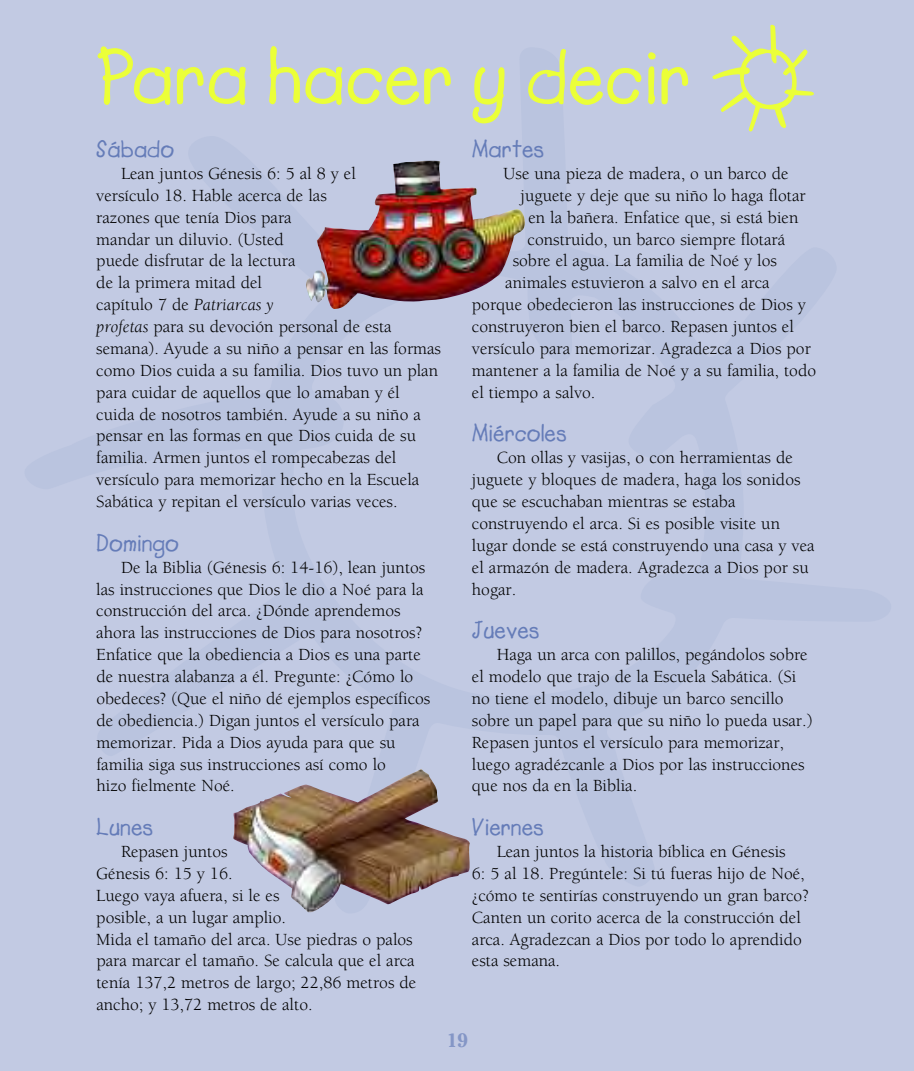
<style>
.page{position:relative;width:914px;height:1071px;background:#c2cae3}
.page>*{position:absolute;margin:0;border:0;box-sizing:border-box;transform-origin:0 0}
.t1{font:700 78.75px "Lemonade";color:#ebff38}
.t2{font:700 24.5px "Lemonade";color:#657cb8}
.t3{font:700 19.25px "Cheltenham";color:#8496c6}
.t4{font:17.5px/21.9px "Berkeley";color:#000}
.s1{font-style:italic}
</style>
<div class="page">
<svg style="left:731px;top:25px;width:45px;height:21px"></svg>
<img style="left:306px;top:161px;width:219px;height:148px">
<img style="left:233px;top:769px;width:236px;height:144px">
<h1 class="t1" style="left:96px;top:30px;width:596px">Para hacer y decir</h1>
<h2 class="t2" style="left:96px;top:134px;width:79px">Sábado</h2>
<p class="t4" style="left:96px;top:164px;width:346px;text-indent:25px">Lean juntos Génesis 6: 5 al 8 y el<br>versículo 18. Hable acerca de las<br>razones que tenía Dios para<br>mandar un diluvio. (Usted<br>puede disfrutar de la lectura<br>de la primera mitad del<br>capítulo 7 de <span class="s1">Patriarcas y<br>profetas</span> para su devoción personal de esta semana). Ayude a su niño a pensar en las formas como Dios cuida a su familia. Dios tuvo un plan para cuidar de aquellos que lo amaban y él cuida de nosotros también. Ayude a su niño a pensar en las formas en que Dios cuida de su familia. Armen juntos el rompecabezas del versículo para memorizar hecho en la Escuela Sabática y repitan el versículo varias veces.</p>
<h2 class="t2" style="left:96px;top:528px;width:84px">Domingo</h2>
<p class="t4" style="left:96px;top:558px;width:335px;text-indent:25px">De la Biblia (Génesis 6: 14-16), lean juntos las instrucciones que Dios le dio a Noé para la construcción del arca. ¿Dónde aprendemos ahora las instrucciones de Dios para nosotros?<br>Enfatice que la obediencia a Dios es una parte de nuestra alabanza a él. Pregunte: ¿Cómo lo obedeces? (Que el niño dé ejemplos específicos de obediencia.) Digan juntos el versículo para memorizar. Pida a Dios ayuda para que su familia siga sus instrucciones así como lo<br>hizo fielmente Noé.</p>
<h2 class="t2" style="left:96px;top:812px;width:59px">Lunes</h2>
<p class="t4" style="left:96px;top:842px;width:321px;text-indent:25px">Repasen juntos<br>Génesis 6: 15 y 16.<br>Luego vaya afuera, si le es<br>posible, a un lugar amplio.<br>Mida el tamaño del arca. Use piedras o palos para marcar el tamaño. Se calcula que el arca tenía 137,2 metros de largo; 22,86 metros de ancho; y 13,72 metros de alto.</p>
<h2 class="t2" style="left:472px;top:134px;width:74px">Martes</h2>
<p class="t4" style="left:503px;top:164px;width:286px">Use una pieza de madera, o un barco de</p>
<p class="t4" style="left:520px;top:186px;width:286px">juguete y deje que su niño lo haga flotar</p>
<p class="t4" style="left:528px;top:208px;width:271px">en la bañera. Enfatice que, si está bien</p>
<p class="t4" style="left:527px;top:230px;width:259px">construido, un barco siempre flotará</p>
<p class="t4" style="left:512px;top:252px;width:266px">sobre el agua. La familia de Noé y los</p>
<p class="t4" style="left:505px;top:273px;width:266px">animales estuvieron a salvo en el arca</p>
<p class="t4" style="left:472px;top:295px;width:335px">porque obedecieron las instrucciones de Dios y</p>
<p class="t4" style="left:472px;top:317px;width:323px">construyeron bien el barco. Repasen juntos el</p>
<p class="t4" style="left:472px;top:339px;width:340px">versículo para memorizar. Agradezca a Dios por</p>
<p class="t4" style="left:472px;top:361px;width:346px">mantener a la familia de Noé y a su familia, todo</p>
<p class="t4" style="left:472px;top:383px;width:125px">el tiempo a salvo.</p>
<h2 class="t2" style="left:472px;top:419px;width:97px">Miércoles</h2>
<p class="t4" style="left:472px;top:448px;width:344px;text-indent:25px">Con ollas y vasijas, o con herramientas de juguete y bloques de madera, haga los sonidos que se escuchaban mientras se estaba construyendo el arca. Si es posible visite un lugar donde se está construyendo una casa y vea el armazón de madera. Agradezca a Dios por su hogar.</p>
<h2 class="t2" style="left:472px;top:616px;width:69px">Jueves</h2>
<p class="t4" style="left:472px;top:645px;width:342px;text-indent:25px">Haga un arca con palillos, pegándolos sobre el modelo que trajo de la Escuela Sabática. (Si no tiene el modelo, dibuje un barco sencillo sobre un papel para que su niño lo pueda usar.)<br>Repasen juntos el versículo para memorizar, luego agradézcanle a Dios por las instrucciones que nos da en la Biblia.</p>
<h2 class="t2" style="left:472px;top:812px;width:74px">Viernes</h2>
<p class="t4" style="left:472px;top:842px;width:338px;text-indent:25px">Lean juntos la historia bíblica en Génesis<br>6: 5 al 18. Pregúntele: Si tú fueras hijo de Noé, ¿cómo te sentirías construyendo un gran barco?<br>Canten un corito acerca de la construcción del arca. Agradezcan a Dios por todo lo aprendido esta semana.</p>
<p class="t3" style="left:446px;top:1034px;width:23px">19</p>
</div>
